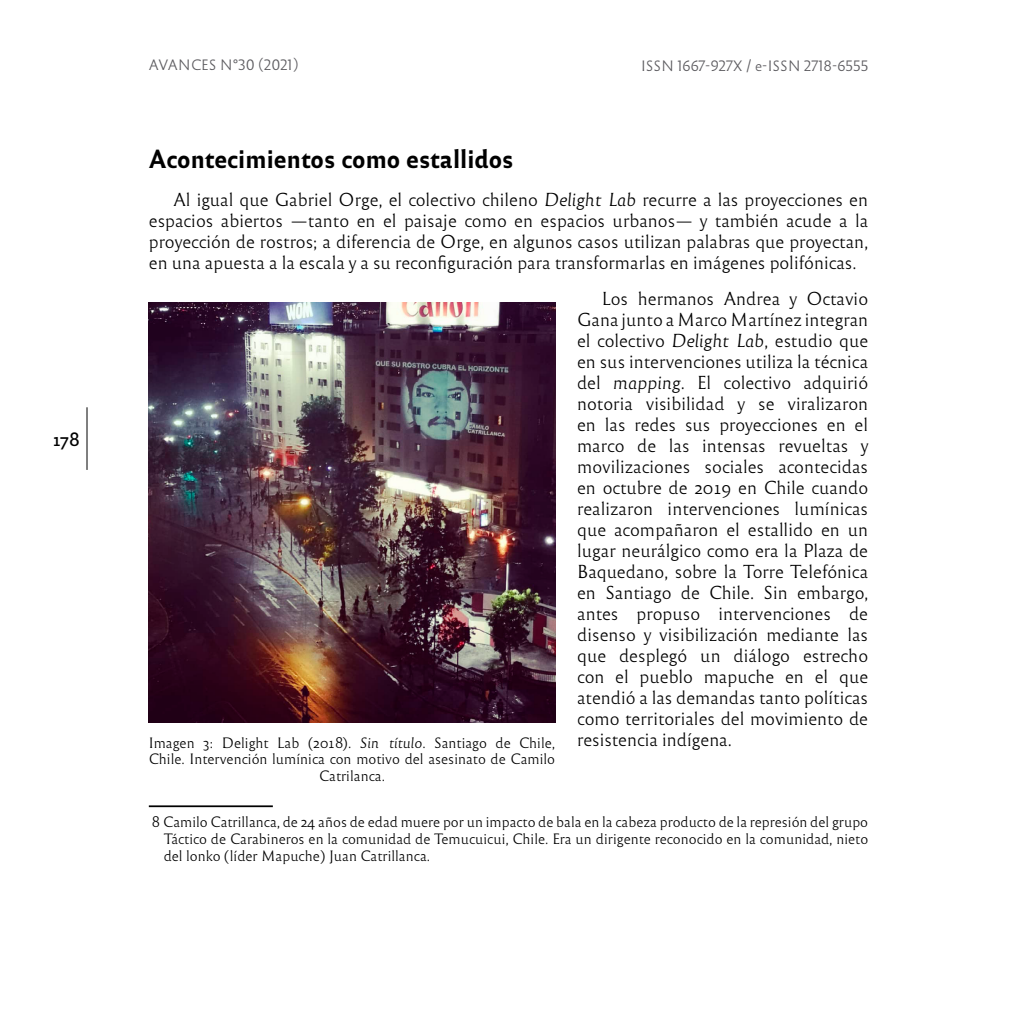
<style>
.page{position:relative;width:1017px;height:1017px;background:#fff}
.page>*{position:absolute;margin:0;border:0;box-sizing:border-box;transform-origin:0 0}
.t1{font:24.5px "Reforma 2018 Negra";color:#000}
.t2{font:17.5px/21px "Reforma 1969 Blanca";color:#000;text-align:justify}
.t3{font:17.5px "Reforma 2018 Gris";color:#000}
.t4{font:14px/16.8px "Reforma 1969 Blanca";color:#000;text-align:justify}
.t5{font:14px "Reforma 2018 Blanca";color:#5c5b5f}
.s1{font-family:"Reforma 1969 Blanca Italica"}
</style>
<div class="page">
<hr style="left:87px;top:407px;width:1px;height:63px;background:#000">
<hr style="left:149px;top:805px;width:124px;height:2px;background:#000">
<img style="left:149px;top:302px;width:406px;height:420px">
<p class="t3" style="left:53px;top:430px;width:28px">178</p>
<p class="t5" style="left:149px;top:57px;width:151px">AVANCES N°30 (2021)</p>
<p class="t5" style="left:641px;top:57px;width:229px">ISSN 1667-927X / e-ISSN 2718-6555</p>
<h1 class="t1" style="left:149px;top:144px;width:366px">Acontecimientos como estallidos</h1>
<p class="t2" style="left:149px;top:190px;width:721px;text-indent:25px">Al igual que Gabriel Orge, el colectivo chileno <span class="s1">Delight Lab</span> recurre a las proyecciones en espacios abiertos —tanto en el paisaje como en espacios urbanos— y también acude a la proyección de rostros; a diferencia de Orge, en algunos casos utilizan palabras que proyectan, en una apuesta a la escala y a su reconfiguración para transformarlas en imágenes polifónicas.</p>
<p class="t2" style="left:577px;top:289px;width:293px;text-indent:25px">Los hermanos Andrea y Octavio Gana junto a Marco Martínez integran el colectivo <span class="s1">Delight Lab</span>, estudio que en sus intervenciones utiliza la técnica del <span class="s1">mapping</span>. El colectivo adquirió notoria visibilidad y se viralizaron en las redes sus proyecciones en el marco de las intensas revueltas y movilizaciones sociales acontecidas en octubre de 2019 en Chile cuando realizaron intervenciones lumínicas que acompañaron el estallido en un lugar neurálgico como era la Plaza de Baquedano, sobre la Torre Telefónica en Santiago de Chile. Sin embargo, antes propuso intervenciones de disenso y visibilización mediante las que desplegó un diálogo estrecho con el pueblo mapuche en el que atendió a las demandas tanto políticas como territoriales del movimiento de resistencia indígena.</p>
<p class="t4" style="left:149px;top:734px;width:408px;text-align:center">Imagen 3: Delight Lab (2018). <span class="s1">Sin título</span>. Santiago de Chile,<br>Chile. Intervención lumínica con motivo del asesinato de Camilo<br>Catrilanca.</p>
<p class="t4" style="left:164px;top:814px;width:706px;text-indent:-12px">8 Camilo Catrillanca, de 24 años de edad muere por un impacto de bala en la cabeza producto de la represión del grupo Táctico de Carabineros en la comunidad de Temucuicui, Chile. Era un dirigente reconocido en la comunidad, nieto del lonko (líder Mapuche) Juan Catrillanca.</p>
</div>
